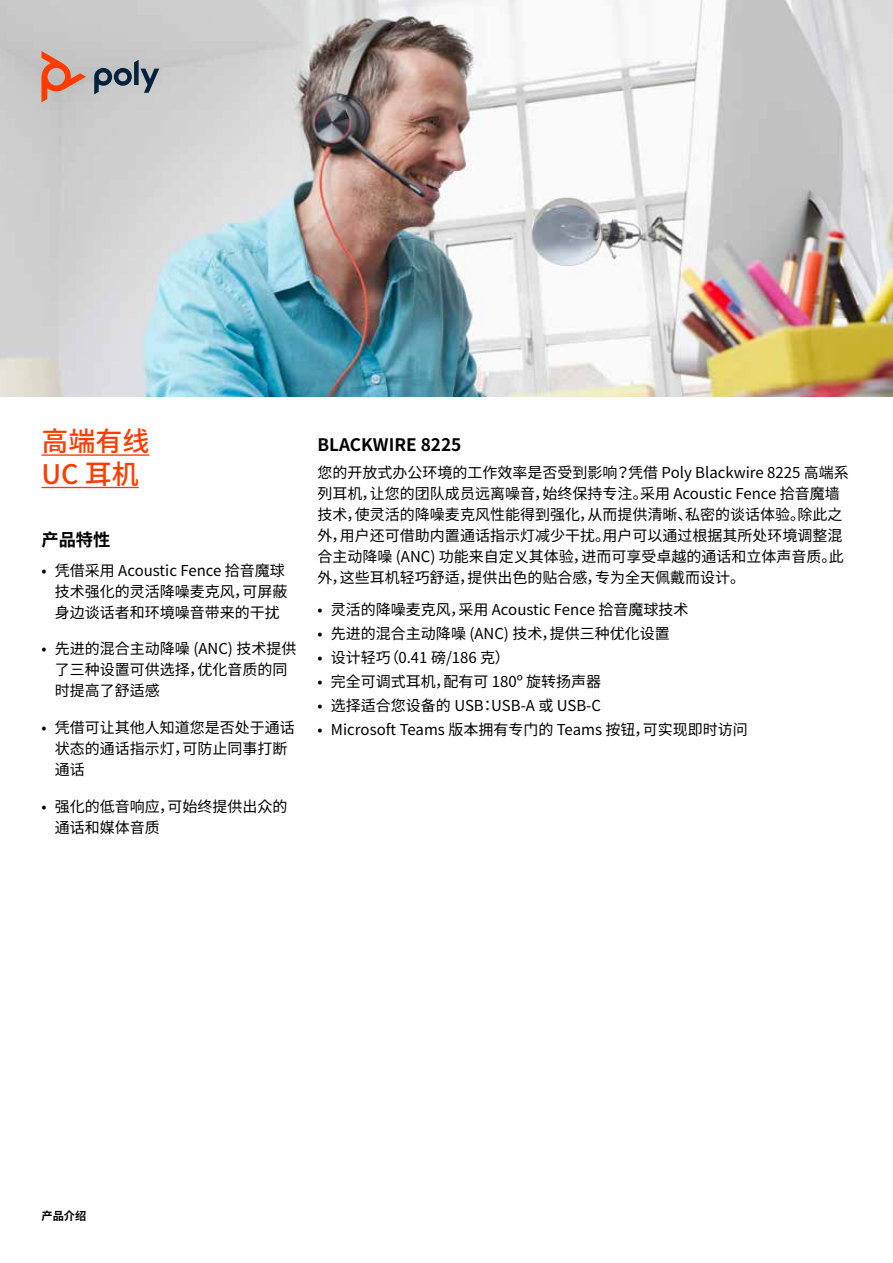
<style>
.page{position:relative;width:893px;height:1263px;background:#fff}
.page>*{position:absolute;margin:0;border:0;box-sizing:border-box;transform-origin:0 0}
.t1{font:500 27px/32.4px "Noto Sans CJ Kjp";color:#ff3b00}
.t2{font:700 17.25px "Noto Sans CJ Kjp";color:#000}
.t3{font:15px/21px "Noto Sans CJ Kjp";color:#000}
.t4{font:700 11.25px "Noto Sans CJ Kjp";color:#000}
</style>
<div class="page">
<img style="left:0;top:0;width:893px;height:397px">
<hr style="left:41px;top:454px;width:108px;height:2px;background:#ff3b00">
<hr style="left:41px;top:487px;width:98px;height:1px;background:#ff3b00">
<svg style="left:94px;top:60px;width:65px;height:34px;background:#879199"></svg>
<svg style="left:41px;top:51px;width:45px;height:51px;background:#d59785"></svg>
<h1 class="t1" style="left:41px;top:426px;width:110px">高端有线<br>UC 耳机</h1>
<p class="t2" style="left:41px;top:530px;width:71px">产品特性</p>
<p class="t3" style="left:55px;top:560px;width:234px;text-indent:-14px">• 凭借采用 Acoustic Fence 拾音魔球技术强化的灵活降噪麦克风，可屏蔽身边谈话者和环境噪音带来的干扰</p>
<p class="t3" style="left:55px;top:639px;width:243px;text-indent:-14px">• 先进的混合主动降噪 (ANC) 技术提供了三种设置可供选择，优化音质的同时提高了舒适感</p>
<p class="t3" style="left:55px;top:717px;width:241px;text-indent:-14px">• 凭借可让其他人知道您是否处于通话状态的通话指示灯，可防止同事打断通话</p>
<p class="t3" style="left:55px;top:796px;width:234px;text-indent:-14px">• 强化的低音响应，可始终提供出众的通话和媒体音质</p>
<p class="t2" style="left:317px;top:435px;width:145px">BLACKWIRE 8225</p>
<p class="t3" style="left:317px;top:462px;width:533px">您的开放式办公环境的工作效率是否受到影响？凭借 Poly Blackwire 8225 高端系列耳机，让您的团队成员远离噪音，始终保持专注。采用 Acoustic Fence 拾音魔墙技术，使灵活的降噪麦克风性能得到强化，从而提供清晰、私密的谈话体验。除此之外，用户还可借助内置通话指示灯减少干扰。用户可以通过根据其所处环境调整混合主动降噪 (ANC) 功能来自定义其体验，进而可享受卓越的通话和立体声音质。此外，这些耳机轻巧舒适，提供出色的贴合感，专为全天佩戴而设计。</p>
<p class="t3" style="left:317px;top:599px;width:372px">• 灵活的降噪麦克风，采用 Acoustic Fence 拾音魔球技术</p>
<p class="t3" style="left:317px;top:623px;width:354px">• 先进的混合主动降噪 (ANC) 技术，提供三种优化设置</p>
<p class="t3" style="left:317px;top:647px;width:194px">• 设计轻巧（0.41 磅/186 克）</p>
<p class="t3" style="left:317px;top:671px;width:285px">• 完全可调式耳机，配有可 180º 旋转扬声器</p>
<p class="t3" style="left:317px;top:695px;width:285px">• 选择适合您设备的 USB：USB-A 或 USB-C</p>
<p class="t3" style="left:317px;top:719px;width:432px">• Microsoft Teams 版本拥有专门的 Teams 按钮，可实现即时访问</p>
<p class="t4" style="left:41px;top:1210px;width:47px">产品介绍</p>
</div>
